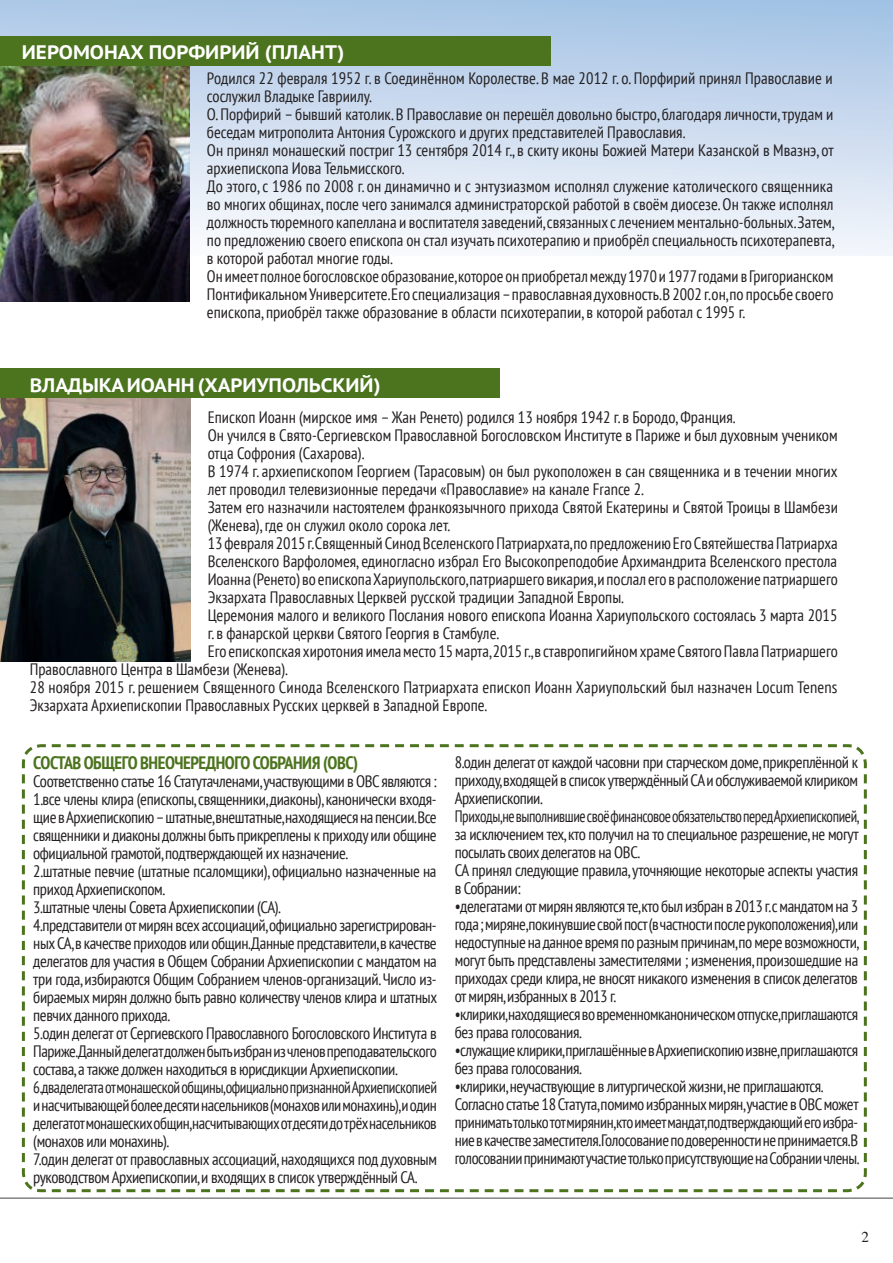
<style>
.page{position:relative;width:893px;height:1263px;background:#fff}
.page>*{position:absolute;margin:0;border:0;box-sizing:border-box;transform-origin:0 0}
.t1{font:700 19.5px "PT Sans Caption";color:#fff}
.t2{font:700 19.5px "PT Sans Caption";color:#fff}
.t3{font:700 condensed 18px "PT Sans";letter-spacing:-.025em;color:#4c731d}
.t4{font:condensed 16.5px/18px "PT Sans";letter-spacing:-.015em;color:#231f20}
.t5{font:condensed 16.5px "PT Sans";letter-spacing:.01em;color:#231f20}
.t6{font:condensed 16.5px "PT Sans";letter-spacing:.005em;color:#231f20}
.t7{font:15px "Times";color:#231f20}
</style>
<div class="page">
<div style="left:0;top:0;width:893px;height:255px;background:linear-gradient(to bottom,#a5c3e4,#f8f9fc)"></div>
<hr style="left:0;top:1197px;width:893px;height:2px;background:#636366">
<svg style="left:21px;top:744px;width:846px;height:449px"></svg>
<img style="left:0;top:66px;width:190px;height:236px">
<div style="left:0;top:36px;width:550px;height:30px;background:#4c731d"></div>
<img style="left:0;top:398px;width:191px;height:263px">
<div style="left:0;top:368px;width:500px;height:30px;background:#4c731d"></div>
<p class="t2" style="left:22px;top:39px;width:324px">ИЕРОМОНАХ ПОРФИРИЙ (ПЛАНТ)</p>
<p class="t4" style="left:207px;top:69px;width:629px">Родился 22 февраля 1952 г. в Соединённом Королестве. В мае 2012 г. о. Порфирий принял Православие и сослужил Владыке Гавриилу.<br>О. Порфирий – бывший католик. В Православие он перешёл довольно быстро, благодаря личности, трудам и беседам митрополита Антония Сурожского и других представителей Православия.<br>Он принял монашеский постриг 13 сентября 2014 г., в скиту иконы Божией Матери Казанской в Мвазнэ, от архиепископа Иова Тельмисского.<br>До этого, с 1986 по 2008 г. он динамично и с энтузиазмом исполнял служение католического священника во многих общинах, после чего занимался администраторской работой в своём диосезе. Он также исполнял должность тюремного капеллана и воспитателя заведений, связанных с лечением ментально-больных. Затем, по предложению своего епископа он стал изучать психотерапию и приобрёл специальность психотерапевта, в которой работал многие годы.<br>Он имеет полное богословское образование,которое он приобретал между 1970 и 1977 годами в Григорианском Понтификальном Университете. Его специализация – православная духовность. В 2002 г. он, по просьбе своего епископа, приобрёл также образование в области психотерапии, в которой работал с 1995 г.</p>
<p class="t1" style="left:30px;top:372px;width:14px">ВЛА</p>
<p class="t1" style="left:68px;top:372px;width:30px">ДЫКА</p>
<p class="t1" style="left:127px;top:372px;width:15px">ИОАНН</p>
<p class="t1" style="left:198px;top:372px;width:34px">(ХАРИУ</p>
<p class="t1" style="left:269px;top:372px;width:28px">ПОЛЬСКИ</p>
<p class="t1" style="left:360px;top:372px;width:22px">Й)</p>
<p class="t4" style="left:208px;top:408px;width:529px">Епископ Иоанн (мирское имя – Жан Ренето) родился 13 ноября 1942 г. в Бородо, Франция.</p>
<p class="t4" style="left:208px;top:426px;width:631px">Он учился в Свято-Сергиевском Православной Богословском Институте в Париже и был духовным учеником</p>
<p class="t4" style="left:208px;top:444px;width:158px">отца Софрония (Сахарова).</p>
<p class="t6" style="left:208px;top:461px;width:631px">В 1974 г. архиепископом Георгием (Тарасовым) он был рукоположен в сан священника и в течении многих</p>
<p class="t4" style="left:208px;top:480px;width:437px">лет проводил телевизионные передачи «Православие» на канале France 2.</p>
<p class="t4" style="left:208px;top:498px;width:632px">Затем его назначили настоятелем франкоязычного прихода Святой Екатерины и Святой Троицы в Шамбези</p>
<p class="t4" style="left:208px;top:516px;width:244px">(Женева), где он служил около сорока лет.</p>
<p class="t4" style="left:208px;top:534px;width:631px">13 февраля 2015 г. Священный Синод Вселенского Патриархата, по предложению Его Святейшества Патриарха</p>
<p class="t4" style="left:208px;top:552px;width:631px">Вселенского Варфоломея, единогласно избрал Его Высокопреподобие Архимандрита Вселенского престола</p>
<p class="t4" style="left:208px;top:570px;width:632px">Иоанна (Ренето) во епископа Хариупольского, патриаршего викария, и послал его в расположение патриаршего</p>
<p class="t4" style="left:208px;top:588px;width:418px">Экзархата Православных Церквей русской традиции Западной Европы.</p>
<p class="t4" style="left:208px;top:606px;width:631px">Церемония малого и великого Послания нового епископа Иоанна Хариупольского состоялась 3 марта 2015</p>
<p class="t4" style="left:208px;top:624px;width:293px">г. в фанарской церкви Святого Георгия в Стамбуле.</p>
<p class="t4" style="left:208px;top:642px;width:631px">Его епископская хиротония имела место 15 марта, 2015 г., в ставропигийном храме Святого Павла Патриаршего</p>
<p class="t4" style="left:30px;top:660px;width:259px">Православного Центра в Шамбези (Женева).</p>
<p class="t5" style="left:30px;top:677px;width:809px">28 ноября 2015 г. решением Священного Синода Вселенского Патриархата епископ Иоанн Хариупольский был назначен Locum Tenens</p>
<p class="t4" style="left:30px;top:696px;width:459px">Экзархата Архиепископии Православных Русских церквей в Западной Европе.</p>
<p class="t3" style="left:33px;top:751px;width:326px">СОСТАВ ОБЩЕГО ВНЕОЧЕРЕДНОГО СОБРАНИЯ (ОВС)</p>
<p class="t4" style="left:33px;top:772px;width:405px">Соответственно статье 16 Статутачленами, участвующими в ОВС являются :<br>1.все члены клира (епископы, священники, диаконы), канонически входя&shy;щие в Архиепископию – штатные,внештатные,находящиеся на пенсии.Все священники и диаконы должны быть прикреплены к приходу или общине официальной грамотой, подтверждающей их назначение.<br>2.штатные певчие (штатные псаломщики), официально назначенные на приход Архиепископом.<br>3.штатные члены Совета Архиепископии (СА).<br>4.представители от мирян всех ассоциаций, официально зарегистрирован&shy;ных СА,в качестве приходов или общин.Данные представители,в качестве делегатов для участия в Общем Собрании Архиепископии с мандатом на три года, избираются Общим Собранием членов-организаций. Число из&shy;бираемых мирян должно быть равно количеству членов клира и штатных певчих данного прихода.<br>5.один делегат от Сергиевского Православного Богословского Института в Париже.Данный делегат должен быть избран из членов преподавательского состава, а также должен находиться в юрисдикции Архиепископии.<br>6.дваделегата от монашеской общины,официально признанной Архиепископией и насчитывающей более десяти насельников (монахов или монахинь),и один делегатот монашеских общин,насчитывающих от десяти до трёх насельников (монахов или монахинь).<br>7.один делегат от православных ассоциаций, находящихся под духовным руководством Архиепископии, и входящих в список утверждённый СА.</p>
<p class="t4" style="left:455px;top:753px;width:406px">8.один делегат от каждой часовни при старческом доме, прикреплённой к приходу,входящей в список утверждённый СА и обслуживаемой клириком Архиепископии.<br>Приходы,не выполнившие своё финансовое обязательство перед Архиепископией, за исключением тех, кто получил на то специальное разрешение, не могут посылать своих делегатов на ОВС.<br>СА принял следующие правила, уточняющие некоторые аспекты участия в Собрании:</p>
<p class="t4" style="left:455px;top:897px;width:406px;text-align:justify">•делегатами от мирян являются те,кто был избран в 2013 г.с мандатом на 3 года ; миряне,покинувшие свой пост (в частности после рукоположения),или недоступные на данное время по разным причинам,по мере возможности, могут быть представлены заместителями ; изменения, произошедшие на приходах среди клира, не вносят никакого изменения в список делегатов от мирян, избранных в 2013 г.</p>
<p class="t4" style="left:455px;top:1005px;width:405px">•клирики,находящиеся во временномканоническом отпуске,приглашаются без права голосования.</p>
<p class="t4" style="left:455px;top:1041px;width:405px">•служащие клирики,приглашённые в Архиепископию извне,приглашаются без права голосования.</p>
<p class="t4" style="left:455px;top:1077px;width:406px">•клирики, неучаствующие в литургической жизни, не приглашаются.<br>Согласно статье 18 Статута,помимо избранных мирян,участие в ОВС может принимать только тот мирянин,кто имеет мандат,подтверждающий его избра&shy;ние в качестве заместителя.Голосование по доверенности не принимается.В голосовании принимают участие только присутствующие на Собрании члены.</p>
<p class="t7" style="left:862px;top:1222px;width:9px">2</p>
</div>
